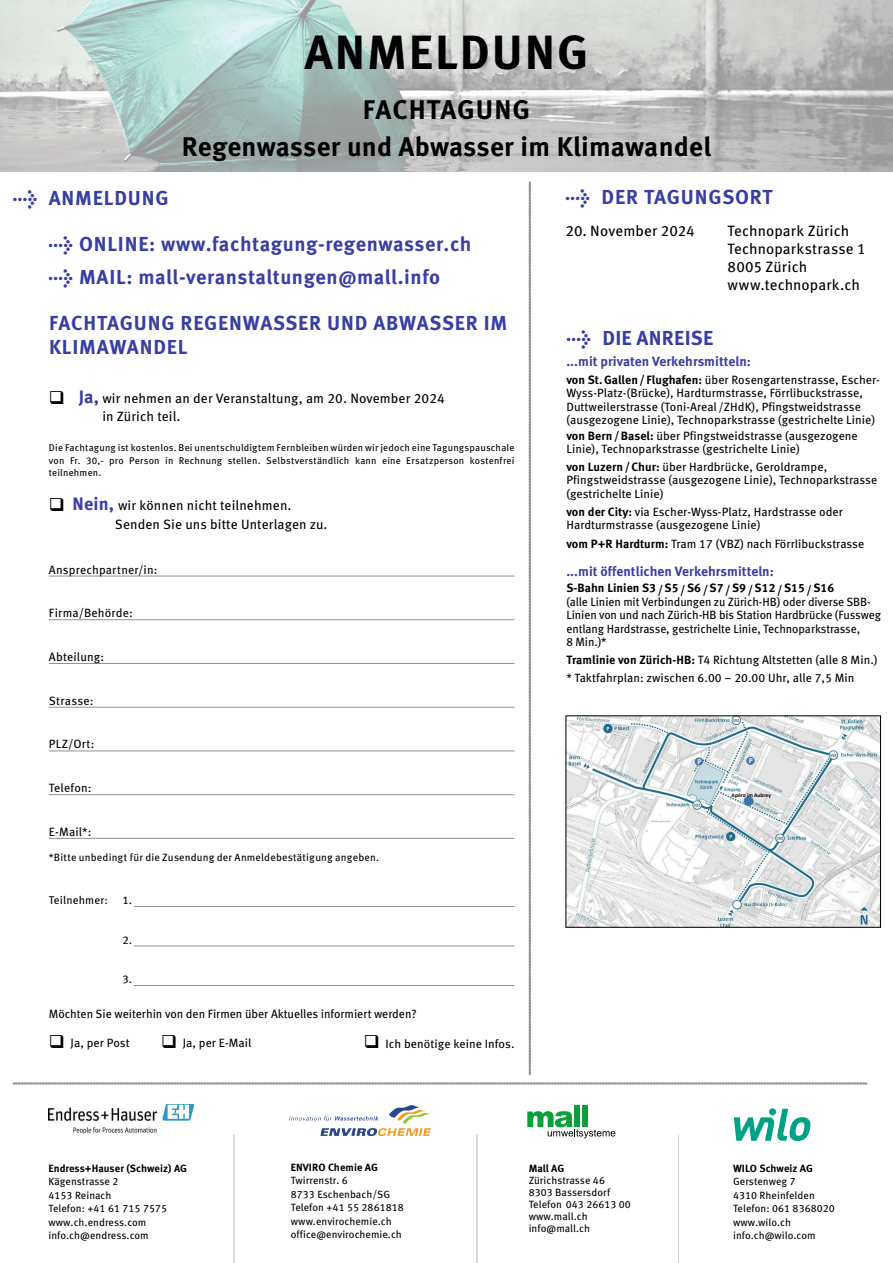
<style>
.page{position:relative;width:893px;height:1263px;background:#fff}
.page>*{position:absolute;margin:0;border:0;box-sizing:border-box;transform-origin:0 0}
.TITEL_FACHTAGUNG{font:700 48px "Meta Pro";letter-spacing:.04em;color:#000}
.TITEL_FACHTAGUNG-2{font:700 27px "Meta Pro";letter-spacing:.01em;color:#000}
.TITEL_FACHTAGUNG-3{font:700 27px "Meta Pro";letter-spacing:.03em;color:#000}
.HEAD_blau{font:700 20.25px/24px "Meta Pro";letter-spacing:.03em;color:#373fa2}
.FAX_ANTWORT{font:700 20.25px "Meta Pro";letter-spacing:.02em;color:#373fa2}
.TERMINE_und_ORTE{font:15px/18px "Meta Pro";letter-spacing:.005em;color:#000}
.nehme_teil{font:13.5px/18.8px "Meta Pro";letter-spacing:.01em;color:#000}
.THEMATIK_Fliess{font:700 13.5px "Meta Pro";letter-spacing:.005em;color:#373fa2}
.THEMATIK_Fliess-2{font:12px/13.5px "Meta Pro";color:#000}
.Absatzlinien{font:12px "Meta Pro";letter-spacing:.01em;color:#000}
.Absatzlinien-Einzug{font:11.25px "Meta Pro";letter-spacing:.015em;color:#000}
.THEMATIK_Fliess-3{font:10.5px "Meta Pro";letter-spacing:.005em;color:#000}
.Unterzeile_6_5{font:10.5px "Meta Pro";letter-spacing:.015em;color:#000}
.THEMATIK_Fliess-4{font:700 10.5px "Meta Pro";letter-spacing:.005em;color:#000}
.Unterzeile_6_5-2{font:9.75px/12.8px "Meta Pro";letter-spacing:.02em;color:#000;text-align:justify}
.t1{font:700 7.65px "Calibri";color:#fff}
.t2{font:700 5.55px "Calibri";color:#000}
.s1{font-weight:700;font-size:18px;color:#373fa2}
.s2{font-weight:700}
</style>
<div class="page">
<img style="left:0;top:0;width:893px;height:171px">
<div style="left:574px;top:1106px;width:6px;height:21px;background:#0aa039"></div>
<div style="left:582px;top:1106px;width:6px;height:21px;background:#0aa039"></div>
<svg style="left:527px;top:1111px;width:88px;height:27px"></svg>
<img style="left:48px;top:1104px;width:145px;height:29px">
<svg style="left:529px;top:182px;width:2px;height:893px;background:#999"></svg>
<svg style="left:13px;top:1083px;width:854px;height:1px"></svg>
<svg style="left:734px;top:1109px;width:76px;height:32px"></svg>
<div style="left:769px;top:1108px;width:7px;height:7px;background:#00a184;border-radius:50%"></div>
<svg style="left:234px;top:1135px;width:1px;height:128px"></svg>
<svg style="left:678px;top:1135px;width:1px;height:128px"></svg>
<img style="left:568px;top:717px;width:311px;height:209px">
<div style="left:695px;top:758px;width:8px;height:7px;background:#3876b1;border-radius:50%"></div>
<div style="left:695px;top:758px;width:8px;height:7px;border:1px solid #40739d;border-radius:50%"></div>
<div style="left:747px;top:757px;width:7px;height:7px;background:#3876b1;border-radius:50%"></div>
<div style="left:746px;top:757px;width:8px;height:8px;border:1px solid #40739d;border-radius:50%"></div>
<div style="left:744px;top:797px;width:9px;height:8px;background:#3876b1;border-radius:50%"></div>
<div style="left:744px;top:796px;width:9px;height:10px;border:1px solid #40739d;border-radius:50%"></div>
<div style="left:566px;top:715px;width:315px;height:213px;border:1px solid #000"></div>
<hr style="left:49px;top:576px;width:465px;height:1px;background:#929292">
<hr style="left:49px;top:619px;width:465px;height:1px;background:#929292">
<hr style="left:49px;top:663px;width:465px;height:1px;background:#929292">
<hr style="left:49px;top:707px;width:465px;height:1px;background:#929292">
<hr style="left:49px;top:750px;width:465px;height:1px;background:#929292">
<hr style="left:49px;top:794px;width:465px;height:1px;background:#929292">
<hr style="left:49px;top:838px;width:465px;height:1px;background:#929292">
<hr style="left:134px;top:906px;width:380px;height:1px;background:#929292">
<hr style="left:134px;top:946px;width:380px;height:1px;background:#929292">
<hr style="left:134px;top:985px;width:380px;height:1px;background:#929292">
<svg style="left:477px;top:1135px;width:1px;height:128px"></svg>
<img style="left:290px;top:1105px;width:140px;height:30px">
<p class="TITEL_FACHTAGUNG" style="left:305px;top:15px;width:285px">ANMELDUNG</p>
<p class="TITEL_FACHTAGUNG-3" style="left:363px;top:89px;width:169px">FACHTAGUNG</p>
<p class="TITEL_FACHTAGUNG-2" style="left:182px;top:126px;width:531px">Regenwasser und Abwasser im Klimawandel</p>
<p class="HEAD_blau" style="left:13px;top:184px;width:157px">→ ANMELDUNG</p>
<p class="HEAD_blau" style="left:49px;top:231px;width:424px">→ ONLINE: www.fachtagung-regenwasser.ch</p>
<p class="FAX_ANTWORT" style="left:49px;top:261px;width:393px">→ MAIL: mall-veranstaltungen@mall.info</p>
<p class="HEAD_blau" style="left:49px;top:310px;width:460px">FACHTAGUNG REGENWASSER UND ABWASSER IM<br>KLIMAWANDEL</p>
<p class="nehme_teil" style="left:102px;top:388px;width:344px;text-indent:-54px">❑ <span class="s1">Ja,</span> wir nehmen an der Veranstaltung, am 20. November 2024 in Zürich teil.</p>
<p class="Unterzeile_6_5-2" style="left:49px;top:441px;width:467px">Die Fachtagung ist kostenlos. Bei unentschuldigtem Fernbleiben würden wir jedoch eine Tagungspauschale von Fr. 30,- pro Person in Rechnung stellen. Selbstverständlich kann eine Ersatzperson kostenfrei teilnehmen.</p>
<p class="nehme_teil" style="left:115px;top:495px;width:214px;text-indent:-66px">❑ <span class="s1">Nein,</span> wir können nicht teilnehmen.<br>Senden Sie uns bitte Unterlagen zu.</p>
<p class="Absatzlinien" style="left:49px;top:560px;width:110px">Ansprechpartner/in:</p>
<p class="Absatzlinien" style="left:49px;top:604px;width:85px">Firma/Behörde:</p>
<p class="Absatzlinien" style="left:49px;top:648px;width:57px">Abteilung:</p>
<p class="Absatzlinien" style="left:49px;top:691px;width:46px">Strasse:</p>
<p class="Absatzlinien" style="left:49px;top:735px;width:47px">PLZ/Ort:</p>
<p class="Absatzlinien" style="left:49px;top:779px;width:44px">Telefon:</p>
<p class="Absatzlinien" style="left:49px;top:822px;width:44px">E-Mail*:</p>
<p class="Unterzeile_6_5" style="left:49px;top:850px;width:332px">*Bitte unbedingt für die Zusendung der Anmeldebestätigung angeben.</p>
<p class="Absatzlinien-Einzug" style="left:49px;top:891px;width:61px">Teilnehmer:</p>
<p class="Absatzlinien-Einzug" style="left:122px;top:891px;width:11px">1.</p>
<p class="Absatzlinien-Einzug" style="left:122px;top:931px;width:11px">2.</p>
<p class="Absatzlinien-Einzug" style="left:122px;top:970px;width:11px">3.</p>
<p class="THEMATIK_Fliess-2" style="left:49px;top:1006px;width:369px">Möchten Sie weiterhin von den Firmen über Aktuelles informiert werden?</p>
<p class="THEMATIK_Fliess-2" style="left:49px;top:1035px;width:82px">❑ Ja, per Post</p>
<p class="THEMATIK_Fliess-2" style="left:161px;top:1035px;width:92px">❑ Ja, per E-Mail</p>
<p class="THEMATIK_Fliess-2" style="left:364px;top:1036px;width:152px">❑ Ich benötige keine Infos.</p>
<p class="HEAD_blau" style="left:566px;top:183px;width:208px">→ DER TAGUNGSORT</p>
<p class="TERMINE_und_ORTE" style="left:566px;top:221px;width:131px">20. November 2024</p>
<p class="TERMINE_und_ORTE" style="left:728px;top:221px;width:140px">Technopark Zürich<br>Technoparkstrasse 1<br>8005 Zürich www.technopark.ch</p>
<p class="HEAD_blau" style="left:566px;top:324px;width:148px">→ DIE ANREISE</p>
<p class="THEMATIK_Fliess" style="left:566px;top:351px;width:186px">...mit privaten Verkehrsmitteln:</p>
<p class="THEMATIK_Fliess-2" style="left:566px;top:372px;width:315px"><span class="s2">von St.Gallen/ Flughafen:</span> über Rosengartenstrasse, Escher-Wyss-Platz-(Brücke), Hardturmstrasse, Förrlibuckstrasse, Duttweilerstrasse (Toni-Areal /ZHdK), Pfingstweidstrasse (ausgezogene Linie), Technoparkstrasse (gestrichelte Linie)</p>
<p class="THEMATIK_Fliess-2" style="left:566px;top:428px;width:293px"><span class="s2">von Bern/Basel:</span> über Pfingstweidstrasse (ausgezogene<br>Linie), Technoparkstrasse (gestrichelte Linie)</p>
<p class="THEMATIK_Fliess-2" style="left:566px;top:459px;width:312px"><span class="s2">von Luzern/Chur:</span> über Hardbrücke, Geroldrampe,<br>Pfingstweidstrasse (ausgezogene Linie), Technoparkstrasse (gestrichelte Linie)</p>
<p class="THEMATIK_Fliess-2" style="left:566px;top:504px;width:278px"><span class="s2">von der City:</span> via Escher-Wyss-Platz, Hardstrasse oder<br>Hardturmstrasse (ausgezogene Linie)</p>
<p class="THEMATIK_Fliess-2" style="left:566px;top:537px;width:299px"><span class="s2">vom P+R Hardturm:</span> Tram 17 (VBZ) nach Förrlibuckstrasse</p>
<p class="THEMATIK_Fliess" style="left:566px;top:561px;width:209px">...mit öffentlichen Verkehrsmitteln:</p>
<p class="THEMATIK_Fliess-2" style="left:566px;top:581px;width:316px"><span class="s2">S-Bahn Linien S3/S5/S6/S7/S9/S12/S15/S16<br></span>(alle Linien mit Verbindungen zu Zürich-HB) oder diverse SBB-Linien von und nach Zürich-HB bis Station Hardbrücke (Fussweg entlang Hardstrasse, gestrichelte Linie, Technoparkstrasse,<br>8 Min.)*</p>
<p class="THEMATIK_Fliess-2" style="left:566px;top:652px;width:313px"><span class="s2">Tramlinie von Zürich-HB:</span> T4 Richtung Altstetten (alle 8 Min.)</p>
<p class="THEMATIK_Fliess-2" style="left:566px;top:670px;width:290px">* Taktfahrplan: zwischen 6.00 – 20.00 Uhr, alle 7,5 Min</p>
<p class="t1" style="left:697px;top:756px;width:6px">P</p>
<p class="t1" style="left:749px;top:755px;width:6px">P</p>
<p class="t2" style="left:732px;top:792px;width:41px">Apéro im Aubrey</p>
<p class="THEMATIK_Fliess-4" style="left:48px;top:1160px;width:140px">Endress+Hauser (Schweiz) AG</p>
<p class="THEMATIK_Fliess-3" style="left:48px;top:1174px;width:72px">Kägenstrasse 2</p>
<p class="THEMATIK_Fliess-3" style="left:48px;top:1187px;width:65px">4153 Reinach</p>
<p class="THEMATIK_Fliess-3" style="left:48px;top:1201px;width:120px">Telefon: +41 61 715 7575</p>
<p class="THEMATIK_Fliess-3" style="left:48px;top:1214px;width:99px">www.ch.endress.com</p>
<p class="THEMATIK_Fliess-3" style="left:48px;top:1228px;width:102px">info.ch@endress.com</p>
<p class="THEMATIK_Fliess-4" style="left:291px;top:1159px;width:89px">ENVIRO Chemie AG</p>
<p class="THEMATIK_Fliess-3" style="left:291px;top:1172px;width:59px">Twirrenstr. 6</p>
<p class="THEMATIK_Fliess-3" style="left:291px;top:1186px;width:101px">8733 Eschenbach/SG</p>
<p class="THEMATIK_Fliess-3" style="left:291px;top:1199px;width:115px">Telefon +41 55 2861818</p>
<p class="THEMATIK_Fliess-3" style="left:291px;top:1213px;width:102px">www.envirochemie.ch</p>
<p class="THEMATIK_Fliess-3" style="left:291px;top:1226px;width:113px">office@envirochemie.ch</p>
<p class="THEMATIK_Fliess-4" style="left:529px;top:1160px;width:37px">Mall AG</p>
<p class="THEMATIK_Fliess-3" style="left:529px;top:1172px;width:78px">Zürichstrasse 46</p>
<p class="THEMATIK_Fliess-3" style="left:529px;top:1184px;width:83px">8303 Bassersdorf</p>
<p class="THEMATIK_Fliess-3" style="left:529px;top:1196px;width:104px">Telefon 043 26613 00</p>
<p class="THEMATIK_Fliess-3" style="left:529px;top:1208px;width:60px">www.mall.ch</p>
<p class="THEMATIK_Fliess-3" style="left:529px;top:1220px;width:63px">info@mall.ch</p>
<p class="THEMATIK_Fliess-4" style="left:733px;top:1160px;width:81px">WILO Schweiz AG</p>
<p class="THEMATIK_Fliess-3" style="left:733px;top:1174px;width:64px">Gerstenweg 7</p>
<p class="THEMATIK_Fliess-3" style="left:733px;top:1187px;width:83px">4310 Rheinfelden</p>
<p class="THEMATIK_Fliess-3" style="left:733px;top:1201px;width:103px">Telefon: 061 8368020</p>
<p class="THEMATIK_Fliess-3" style="left:733px;top:1214px;width:60px">www.wilo.ch</p>
<p class="THEMATIK_Fliess-3" style="left:733px;top:1228px;width:84px">info.ch@wilo.com</p>
</div>
